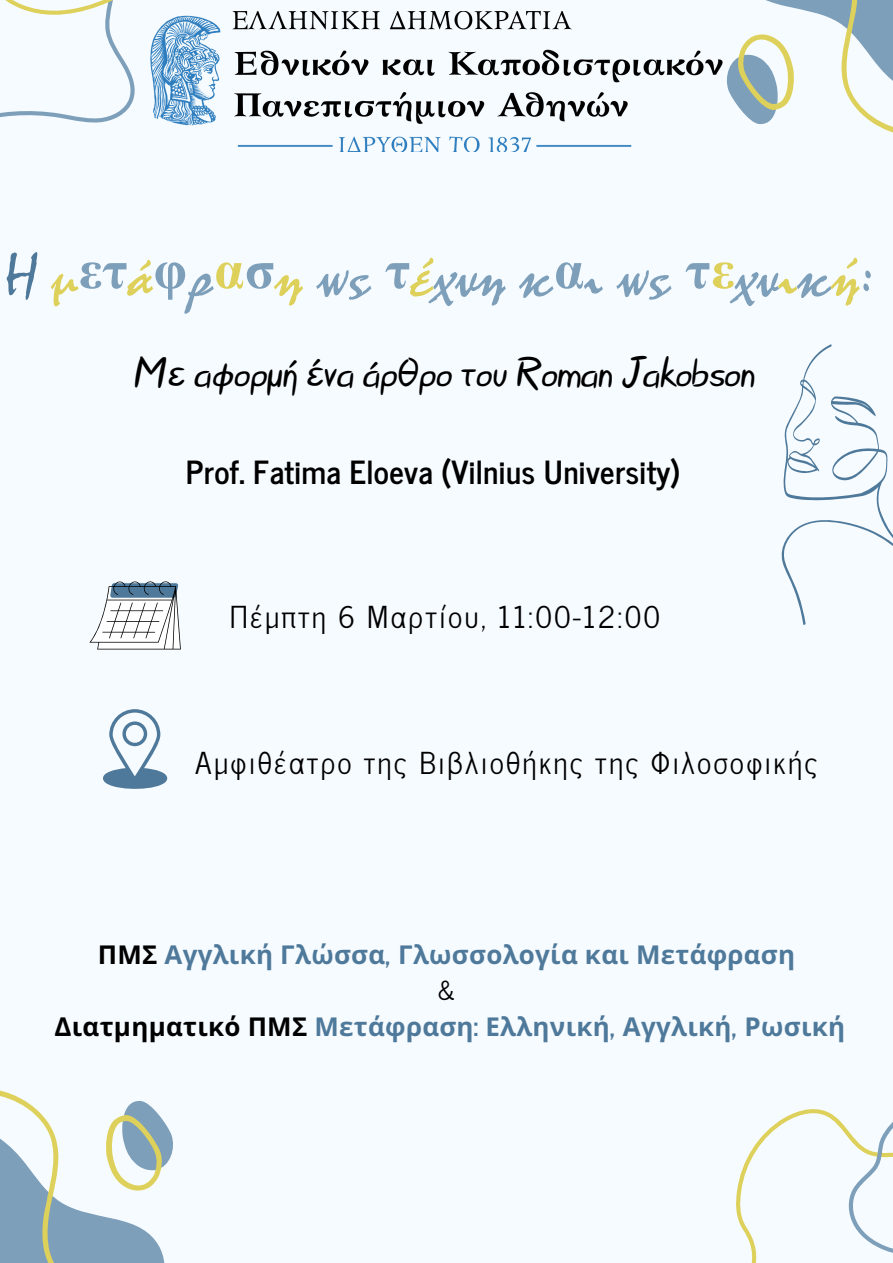
<style>
.page{position:relative;width:893px;height:1263px;background:#f6fbff}
.page>*{position:absolute;margin:0;border:0;box-sizing:border-box;transform-origin:0 0}
.t1{font:53.18px "UKIJ Diwani Yantu";letter-spacing:.01em;color:#7d9fba}
.t2{font:40.8px "Starzy 3";letter-spacing:.01em;color:#000}
.t3{font:700 31.65px "News Cycle";letter-spacing:.01em;color:#000}
.t4{font:30px "News Cycle";letter-spacing:.075em;color:#000}
.t5{font:700 25.95px "Noto Sans";letter-spacing:.01em;color:#4f799a}
.t6{font:25.95px "News Cycle";color:#000}
.s1{color:#4f799a}
.s2{color:#ded15b}
.s3{color:#000}
.s4{font-family:"News Cycle"}
</style>
<div class="page">
<svg style="left:0;top:0;width:135px;height:123px"></svg>
<svg style="left:736px;top:1109px;width:157px;height:154px"></svg>
<svg style="left:727px;top:0;width:166px;height:133px"></svg>
<svg style="left:0;top:1090px;width:173px;height:173px"></svg>
<svg style="left:781px;top:344px;width:112px;height:281px"></svg>
<img style="left:150px;top:11px;width:573px;height:141px">
<svg style="left:89px;top:581px;width:92px;height:68px"></svg>
<svg style="left:103px;top:709px;width:64px;height:80px"></svg>
<p class="t1" style="left:5px;top:245px;width:870px"><span class="s1">Η</span> <span class="s2">μ</span>ετ<span class="s2">ά</span>φρ<span class="s2">α</span>σ<span class="s2">η</span> ως τ<span class="s2">έ</span>χνη και ως τ<span class="s2">ε</span>χν<span class="s2">ι</span>κ<span class="s2">ή</span>:</p>
<p class="t2" style="left:134px;top:340px;width:622px">Με αφορμή ένα άρθρο του Roman Jakobson</p>
<p class="t3" style="left:186px;top:444px;width:496px">Prof. Fatima Eloeva (Vilnius University)</p>
<p class="t4" style="left:230px;top:590px;width:432px">Πέμπτη 6 Μαρτίου, 11:00-12:00</p>
<h3 class="t4" style="left:195px;top:736px;width:624px">Αμφιθέατρο της Bιβλιοθήκης της Φιλοσοφικής</h3>
<h1 class="t5" style="left:98px;top:936px;width:699px"><span class="s3">ΠΜΣ</span> Αγγλική Γλώσσα<span class="s4">,</span> Γλωσσολογία και Μετάφραση</h1>
<p class="t6" style="left:437px;top:967px;width:19px">&amp;</p>
<h2 class="t5" style="left:54px;top:1008px;width:792px"><span class="s3">Διατμηματικό ΠΜΣ</span> Μετάφραση<span class="s4">:</span> Ελληνική<span class="s4">,</span> Αγγλική<span class="s4">,</span> Ρωσική</h2>
</div>
